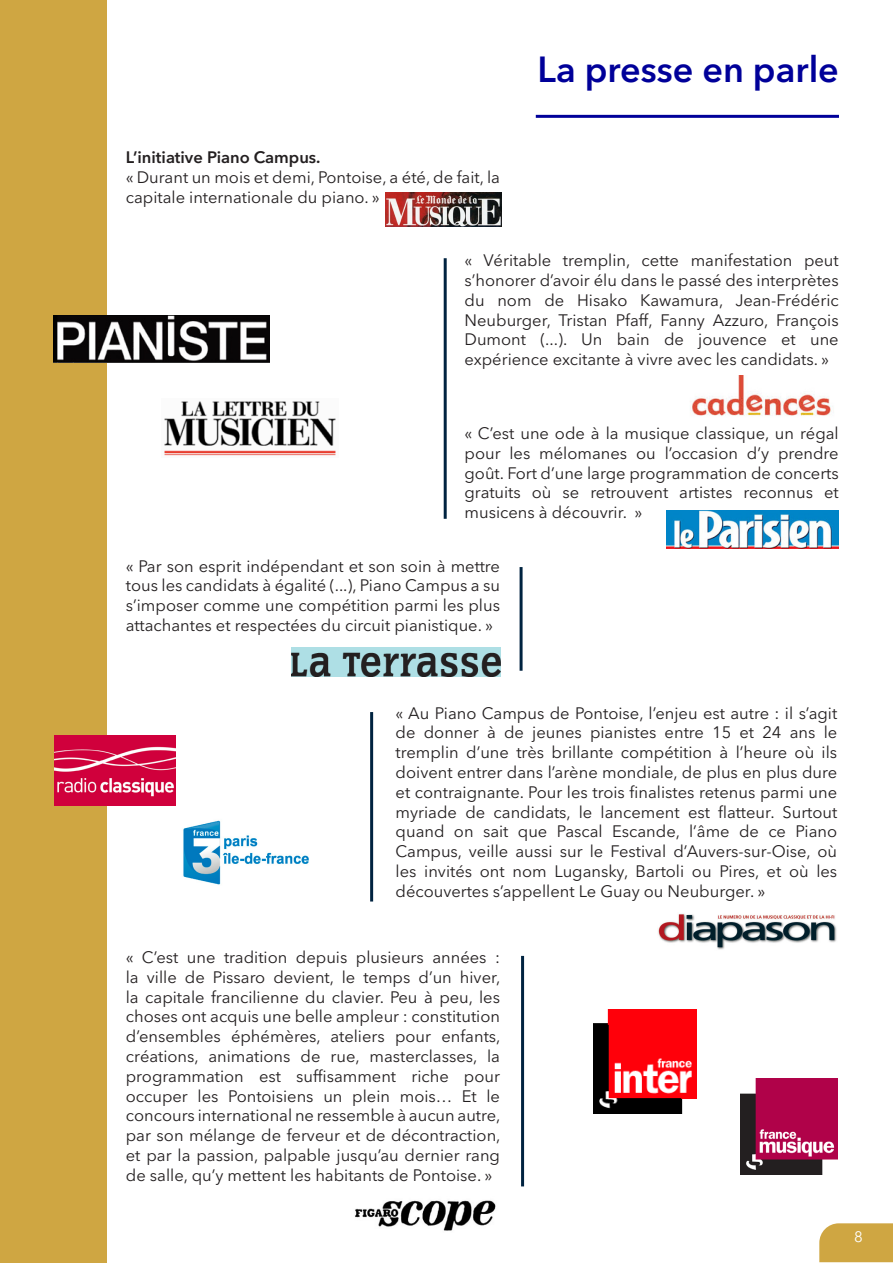
<style>
.page{position:relative;width:893px;height:1263px;background:#fff}
.page>*{position:absolute;margin:0;border:0;box-sizing:border-box;transform-origin:0 0}
.t1{font:600 36px "Avenir Next Cyr";color:#009}
.t2{font:16.5px/19.8px "Avenir Next Cyr";color:#231f20;text-align:justify}
.t3{font:600 16.5px "Avenir Next Cyr";color:#231f20}
.t4{font:15px "Avenir Next Cyr";color:#fff}
</style>
<div class="page">
<div style="left:0;top:0;width:106px;height:1263px;background:#cfa642"></div>
<img style="left:690px;top:375px;width:142px;height:41px">
<img style="left:666px;top:511px;width:173px;height:38px">
<img style="left:54px;top:736px;width:122px;height:69px">
<img style="left:183px;top:820px;width:126px;height:65px">
<img style="left:53px;top:315px;width:216px;height:47px">
<img style="left:291px;top:647px;width:209px;height:29px">
<img style="left:164px;top:401px;width:172px;height:55px">
<img style="left:658px;top:913px;width:179px;height:37px">
<hr style="left:536px;top:115px;width:303px;height:3px;background:#009">
<img style="left:355px;top:1200px;width:141px;height:31px">
<img style="left:386px;top:193px;width:116px;height:34px">
<img style="left:741px;top:1078px;width:96px;height:97px">
<img style="left:593px;top:1010px;width:104px;height:104px">
<hr style="left:444px;top:258px;width:3px;height:261px;background:#002340">
<hr style="left:370px;top:712px;width:3px;height:189px;background:#002340">
<hr style="left:520px;top:567px;width:3px;height:104px;background:#002340">
<hr style="left:521px;top:956px;width:3px;height:230px;background:#002340">
<div style="left:819px;top:1223px;width:74px;height:39px;background:#cfa642"></div>
<p class="t3" style="left:126px;top:148px;width:196px">L’initiative Piano Campus.</p>
<p class="t2" style="left:126px;top:168px;width:376px">« Durant un mois et demi, Pontoise, a été, de fait, la capitale internationale du piano. »</p>
<p class="t1" style="left:538px;top:48px;width:303px">La presse en parle</p>
<p class="t2" style="left:464px;top:251px;width:376px">« Véritable tremplin, cette manifestation peut s’honorer d’avoir élu dans le passé des interprètes du nom de Hisako Kawamura, Jean-Frédéric Neuburger, Tristan Pfaff, Fanny Azzuro, François Dumont (...). Un bain de jouvence et une expérience excitante à vivre avec les candidats. »</p>
<p class="t2" style="left:464px;top:423px;width:376px">« C’est une ode à la musique classique, un régal pour les mélomanes ou l’occasion d’y prendre goût. Fort d’une large programmation de concerts gratuits où se retrouvent artistes reconnus et musicens à découvrir. »</p>
<p class="t2" style="left:126px;top:556px;width:376px">« Par son esprit indépendant et son soin à mettre tous les candidats à égalité (...), Piano Campus a su s’imposer comme une compétition parmi les plus attachantes et respectées du circuit pianistique. »</p>
<p class="t2" style="left:396px;top:703px;width:443px">« Au Piano Campus de Pontoise, l’enjeu est autre : il s’agit de donner à de jeunes pianistes entre 15 et 24 ans le tremplin d’une très brillante compétition à l’heure où ils doivent entrer dans l’arène mondiale, de plus en plus dure et contraignante. Pour les trois finalistes retenus parmi une myriade de candidats, le lancement est flatteur. Surtout quand on sait que Pascal Escande, l’âme de ce Piano Campus, veille aussi sur le Festival d’Auvers-sur-Oise, où les invités ont nom Lugansky, Bartoli ou Pires, et où les découvertes s’appellent Le Guay ou Neuburger. »</p>
<p class="t2" style="left:126px;top:947px;width:376px">« C’est une tradition depuis plusieurs années : la ville de Pissaro devient, le temps d’un hiver, la capitale francilienne du clavier. Peu à peu, les choses ont acquis une belle ampleur : constitution d’ensembles éphémères, ateliers pour enfants, créations, animations de rue, masterclasses, la programmation est suffisamment riche pour occuper les Pontoisiens un plein mois… Et le concours international ne ressemble à aucun autre, par son mélange de ferveur et de décontraction, et par la passion, palpable jusqu’au dernier rang de salle, qu’y mettent les habitants de Pontoise. »</p>
<p class="t4" style="left:854px;top:1228px;width:10px">8</p>
</div>
